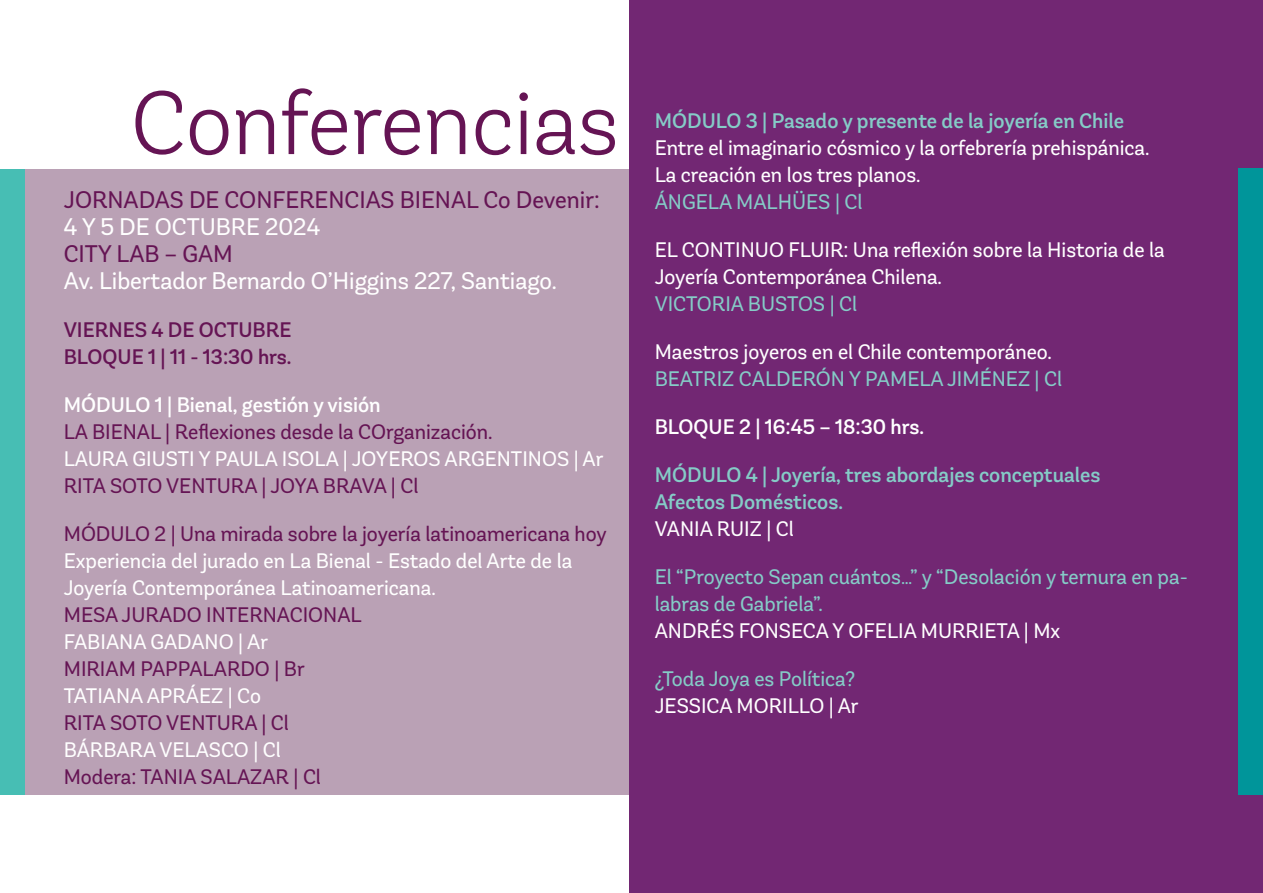
<style>
.page{position:relative;width:1263px;height:893px;background:#fff}
.page>*{position:absolute;margin:0;border:0;box-sizing:border-box;transform-origin:0 0}
.t1{font:300 90px "Andes Neue Alt 1";color:#651454}
.t2{font:24px "Andes Neue Alt 1";color:#fff}
.t3{font:24px "Andes Neue Alt 1";color:#651454}
.t4{font:21px/27px "Andes Neue Alt 1";color:#fff}
.t5{font:21px "Andes Neue Alt 1";color:#651454}
.t6{font:21px/27px "Andes Neue Alt 1";color:#85ccc7}
.t7{font:500 21px/27px "Andes Neue Alt 1";color:#85ccc7}
.t8{font:500 21px "Andes Neue Alt 1";color:#fff}
.t9{font:500 21px/27px "Andes Neue Alt 1";color:#651454}
</style>
<div class="page">
<div style="left:0;top:169px;width:638px;height:626px;background:#baa1b5"></div>
<div style="left:629px;top:0;width:634px;height:893px;background:#722773"></div>
<div style="left:1238px;top:168px;width:25px;height:627px;background:#00959a"></div>
<div style="left:0;top:169px;width:25px;height:626px;background:#47beb4"></div>
<h1 class="t1" style="left:131px;top:67px;width:489px">Conferencias</h1>
<p class="t3" style="left:64px;top:184px;width:537px">JORNADAS DE CONFERENCIAS BIENAL Co Devenir:</p>
<p class="t2" style="left:64px;top:211px;width:258px">4 Y 5 DE OCTUBRE 2024</p>
<p class="t3" style="left:64px;top:238px;width:171px">CITY LAB – GAM</p>
<p class="t2" style="left:64px;top:265px;width:495px">Av. Libertador Bernardo O’Higgins 227, Santiago.</p>
<p class="t9" style="left:64px;top:315px;width:229px">VIERNES 4 DE OCTUBRE<br>BLOQUE 1 | 11 - 13:30 hrs.</p>
<p class="t8" style="left:64px;top:391px;width:318px">MÓDULO 1 | Bienal, gestión y visión</p>
<p class="t5" style="left:64px;top:418px;width:430px">LA BIENAL | Reflexiones desde la COrganización.</p>
<p class="t4" style="left:64px;top:445px;width:541px">LAURA GIUSTI Y PAULA ISOLA | JOYEROS ARGENTINOS | Ar</p>
<p class="t5" style="left:64px;top:472px;width:356px">RITA SOTO VENTURA | JOYA BRAVA | Cl</p>
<p class="t5" style="left:64px;top:520px;width:544px">MÓDULO 2 | Una mirada sobre la joyería latinoamericana hoy</p>
<p class="t4" style="left:64px;top:547px;width:510px">Experiencia del jurado en La Bienal - Estado del Arte de la<br>Joyería Contemporánea Latinoamericana.</p>
<p class="t5" style="left:64px;top:601px;width:299px">MESA JURADO INTERNACIONAL</p>
<p class="t4" style="left:64px;top:628px;width:206px">FABIANA GADANO | Ar</p>
<p class="t5" style="left:64px;top:655px;width:242px">MIRIAM PAPPALARDO | Br</p>
<p class="t4" style="left:64px;top:682px;width:199px">TATIANA APRÁEZ | Co</p>
<p class="t5" style="left:64px;top:709px;width:227px">RITA SOTO VENTURA | Cl</p>
<p class="t4" style="left:64px;top:736px;width:219px">BÁRBARA VELASCO | Cl</p>
<p class="t5" style="left:64px;top:763px;width:259px">Modera: TANIA SALAZAR | Cl</p>
<p class="t7" style="left:655px;top:106px;width:471px">MÓDULO 3 | Pasado y presente de la joyería en Chile</p>
<p class="t4" style="left:655px;top:134px;width:496px">Entre el imaginario cósmico y la orfebrería prehispánica.<br>La creación en los tres planos.</p>
<p class="t6" style="left:655px;top:188px;width:209px">ÁNGELA MALHÜES | Cl</p>
<p class="t4" style="left:655px;top:236px;width:511px">EL CONTINUO FLUIR: Una reflexión sobre la Historia de la<br>Joyería Contemporánea Chilena.</p>
<p class="t6" style="left:655px;top:290px;width:204px">VICTORIA BUSTOS | Cl</p>
<p class="t4" style="left:655px;top:338px;width:399px">Maestros joyeros en el Chile contemporáneo.</p>
<p class="t6" style="left:655px;top:365px;width:409px">BEATRIZ CALDERÓN Y PAMELA JIMÉNEZ | Cl</p>
<p class="t8" style="left:655px;top:413px;width:271px">BLOQUE 2 | 16:45 – 18:30 hrs.</p>
<p class="t7" style="left:655px;top:460px;width:447px">MÓDULO 4 | Joyería, tres abordajes conceptuales<br>Afectos Domésticos.</p>
<p class="t4" style="left:655px;top:515px;width:141px">VANIA RUIZ | Cl</p>
<p class="t6" style="left:655px;top:563px;width:535px">El “Proyecto Sepan cuántos…” y “Desolación y ternura en pa&shy;labras de Gabriela”.</p>
<p class="t4" style="left:655px;top:617px;width:407px">ANDRÉS FONSECA Y OFELIA MURRIETA | Mx</p>
<p class="t6" style="left:655px;top:665px;width:202px">¿Toda Joya es Política?</p>
<p class="t4" style="left:655px;top:692px;width:205px">JESSICA MORILLO | Ar</p>
</div>
